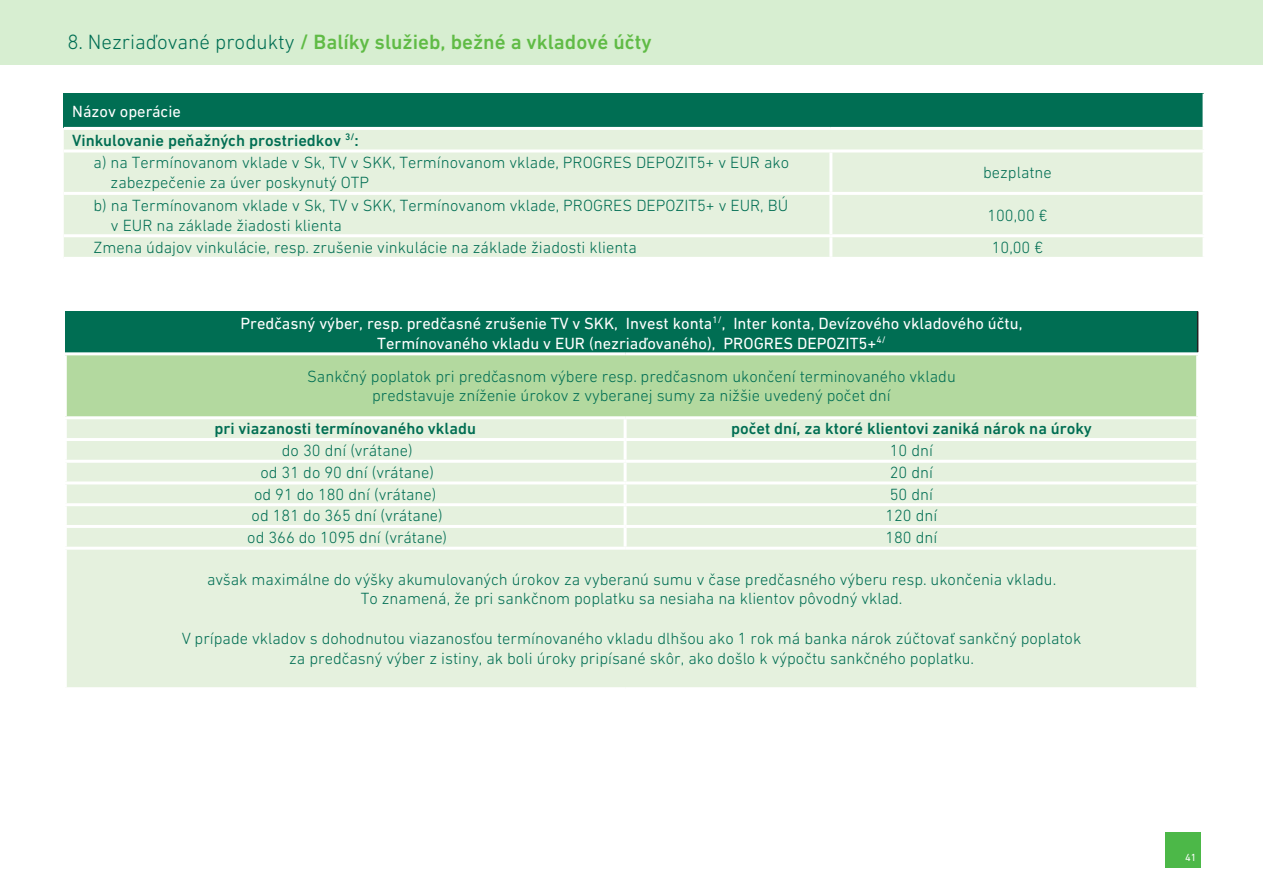
<style>
.page{position:relative;width:1263px;height:893px;background:#fff}
.page>*{position:absolute;margin:0;border:0;box-sizing:border-box;transform-origin:0 0}
.t1{font:500 21px "DIN Next W1 G";color:#60bb46}
.t2{font:300 16.5px/19.8px "DIN Next W1 G";color:#006e53;text-align:center}
.t3{font:16.5px/19.8px "DIN Next W1 G";color:#fff;text-align:center}
.t4{font:500 16.5px/28.8px "DIN Next W1 G";color:#006e53}
.t5{font:10.5px "DIN Next W1 G";color:#fff}
.s1{font-weight:300;color:#006e53}
.s2{font-weight:400;color:#fff}
</style>
<div class="page">
<div style="left:1165px;top:832px;width:36px;height:36px;background:#4cb848"></div>
<div style="left:0;top:0;width:1263px;height:64px;background:#d7eed1"></div>
<div style="left:64px;top:94px;width:1140px;height:34px;background:#006e53"></div>
<div style="left:64px;top:130px;width:1138px;height:127px;background:#e5f1de"></div>
<hr style="left:1202px;top:94px;width:3px;height:33px;background:#fff">
<hr style="left:64px;top:149px;width:767px;height:3px;background:#fff">
<hr style="left:829px;top:152px;width:3px;height:40px;background:#fff">
<hr style="left:831px;top:149px;width:374px;height:3px;background:#fff">
<hr style="left:64px;top:192px;width:767px;height:3px;background:#fff">
<hr style="left:829px;top:195px;width:3px;height:39px;background:#fff">
<hr style="left:831px;top:192px;width:374px;height:3px;background:#fff">
<hr style="left:64px;top:234px;width:767px;height:3px;background:#fff">
<hr style="left:829px;top:237px;width:3px;height:20px;background:#fff">
<hr style="left:831px;top:234px;width:374px;height:3px;background:#fff">
<hr style="left:64px;top:127px;width:767px;height:3px;background:#fff">
<hr style="left:831px;top:127px;width:374px;height:3px;background:#fff">
<div style="left:65px;top:311px;width:1133px;height:43px;background:#006e53"></div>
<div style="left:65px;top:354px;width:1133px;height:64px;background:#b3d99f"></div>
<div style="left:67px;top:419px;width:1129px;height:268px;background:#e5f1de"></div>
<hr style="left:1197px;top:311px;width:1px;height:41px;background:#231f20">
<hr style="left:64px;top:355px;width:3px;height:61px;background:#fff">
<hr style="left:1196px;top:355px;width:3px;height:61px;background:#fff">
<hr style="left:64px;top:416px;width:561px;height:3px;background:#fff">
<hr style="left:624px;top:419px;width:3px;height:19px;background:#fff">
<hr style="left:625px;top:416px;width:574px;height:3px;background:#fff">
<hr style="left:64px;top:438px;width:561px;height:3px;background:#fff">
<hr style="left:624px;top:441px;width:3px;height:19px;background:#fff">
<hr style="left:625px;top:438px;width:574px;height:3px;background:#fff">
<hr style="left:64px;top:460px;width:561px;height:3px;background:#fff">
<hr style="left:624px;top:463px;width:3px;height:18px;background:#fff">
<hr style="left:625px;top:460px;width:574px;height:3px;background:#fff">
<hr style="left:64px;top:481px;width:561px;height:3px;background:#fff">
<hr style="left:624px;top:484px;width:3px;height:19px;background:#fff">
<hr style="left:625px;top:481px;width:574px;height:3px;background:#fff">
<hr style="left:64px;top:503px;width:561px;height:3px;background:#fff">
<hr style="left:624px;top:506px;width:3px;height:19px;background:#fff">
<hr style="left:625px;top:503px;width:574px;height:3px;background:#fff">
<hr style="left:64px;top:525px;width:561px;height:3px;background:#fff">
<hr style="left:624px;top:528px;width:3px;height:19px;background:#fff">
<hr style="left:625px;top:525px;width:574px;height:3px;background:#fff">
<hr style="left:64px;top:547px;width:561px;height:3px;background:#fff">
<hr style="left:625px;top:547px;width:574px;height:3px;background:#fff">
<hr style="left:64px;top:352px;width:561px;height:3px;background:#fff">
<hr style="left:625px;top:352px;width:574px;height:3px;background:#fff">
<p class="t1" style="left:67px;top:29px;width:586px"><span class="s1">8. Nezriaďované produkty</span> / Balíky služieb, bežné a vkladové účty</p>
<p class="t4" style="left:72px;top:97px;width:288px"><span class="s2">Názov operácie<br></span>Vinkulovanie peňažných prostriedkov <sup>3/</sup>:</p>
<p class="t2" style="left:111px;top:153px;width:680px;text-align:left;text-indent:-17px">a) na Termínovanom vklade v Sk, TV v SKK, Termínovanom vklade, PROGRES DEPOZIT5+ v EUR ako zabezpečenie za úver poskynutý OTP</p>
<p class="t2" style="left:983px;top:163px;width:70px">bezplatne</p>
<p class="t2" style="left:111px;top:195px;width:679px;text-align:left;text-indent:-17px">b) na Termínovanom vklade v Sk, TV v SKK, Termínovanom vklade, PROGRES DEPOZIT5+ v EUR, BÚ v EUR na základe žiadosti klienta</p>
<p class="t2" style="left:987px;top:205px;width:62px">100,00 €</p>
<p class="t2" style="left:94px;top:238px;width:545px">Zmena údajov vinkulácie, resp. zrušenie vinkulácie na základe žiadosti klienta</p>
<p class="t2" style="left:992px;top:238px;width:53px">10,00 €</p>
<p class="t3" style="left:241px;top:313px;width:783px">Predčasný výber, resp. predčasné zrušenie TV v SKK, Invest konta<sup>1/</sup>, Inter konta, Devízového vkladového účtu,<br>Termínovaného vkladu v EUR (nezriaďovaného), PROGRES DEPOZIT5+<sup>4/</sup></p>
<p class="t2" style="left:307px;top:366px;width:650px">Sankčný poplatok pri predčasnom výbere resp. predčasnom ukončení terminovaného vkladu predstavuje zníženie úrokov z vyberanej sumy za nižšie uvedený počet dní</p>
<p class="t4" style="left:214px;top:414px;width:263px">pri viazanosti termínovaného vkladu</p>
<p class="t4" style="left:731px;top:414px;width:362px">počet dní, za ktoré klientovi zaniká nárok na úroky</p>
<p class="t2" style="left:282px;top:440px;width:132px">do 30 dní (vrátane)</p>
<p class="t2" style="left:890px;top:440px;width:45px">10 dní</p>
<p class="t2" style="left:260px;top:462px;width:175px">od 31 do 90 dní (vrátane)</p>
<p class="t2" style="left:890px;top:462px;width:45px">20 dní</p>
<p class="t2" style="left:254px;top:484px;width:184px">od 91 do 180 dní (vrátane)</p>
<p class="t2" style="left:890px;top:484px;width:45px">50 dní</p>
<p class="t2" style="left:252px;top:506px;width:193px">od 181 do 365 dní (vrátane)</p>
<p class="t2" style="left:885px;top:506px;width:54px">120 dní</p>
<p class="t2" style="left:247px;top:527px;width:201px">od 366 do 1095 dní (vrátane)</p>
<p class="t2" style="left:885px;top:527px;width:54px">180 dní</p>
<p class="t2" style="left:207px;top:569px;width:851px">avšak maximálne do výšky akumulovaných úrokov za vyberanú sumu v čase predčasného výberu resp. ukončenia vkladu.<br>To znamená, že pri sankčnom poplatku sa nesiaha na klientov pôvodný vklad.</p>
<p class="t2" style="left:182px;top:628px;width:901px">V prípade vkladov s dohodnutou viazanosťou termínovaného vkladu dlhšou ako 1 rok má banka nárok zúčtovať sankčný poplatok za predčasný výber z istiny, ak boli úroky pripísané skôr, ako došlo k výpočtu sankčného poplatku.</p>
<p class="t5" style="left:1185px;top:851px;width:13px">41</p>
</div>
